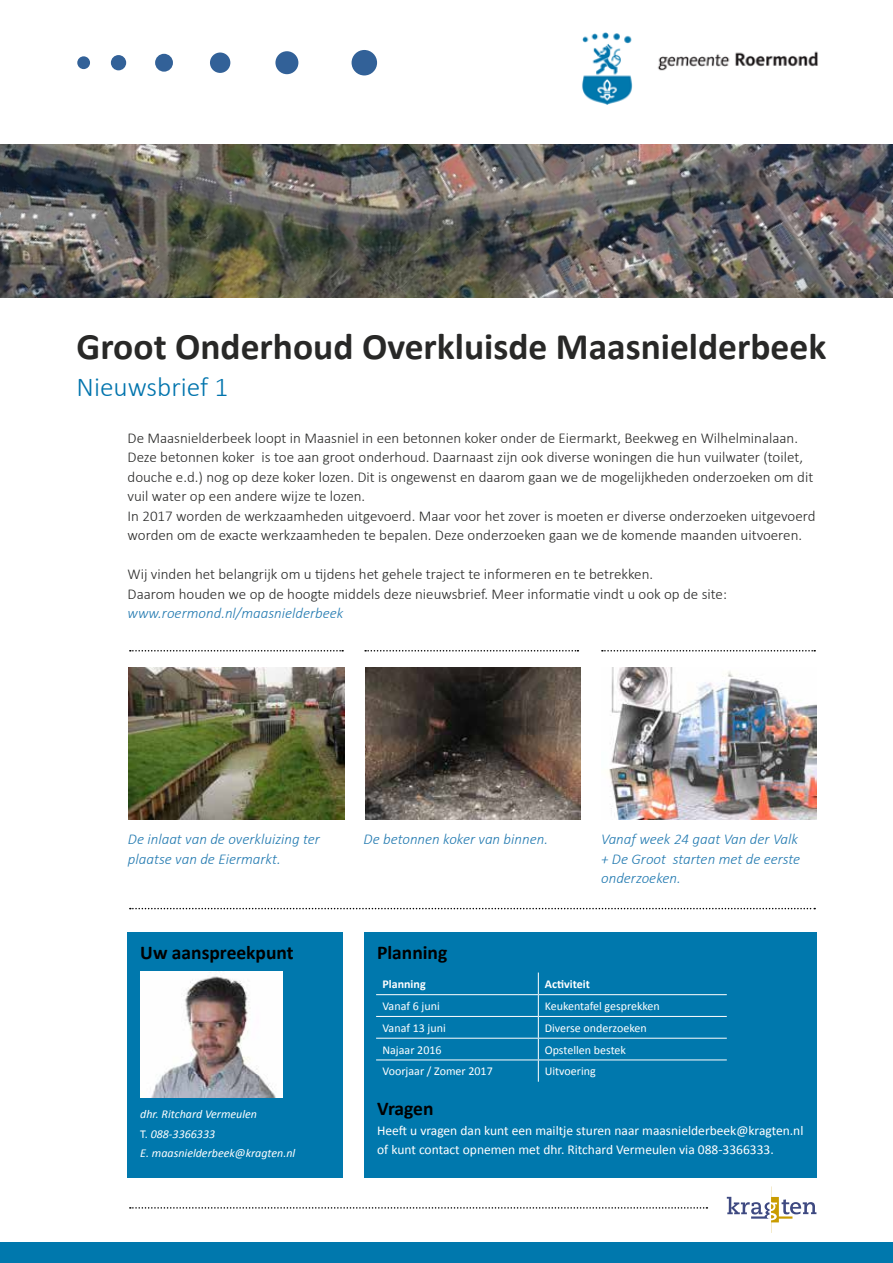
<style>
.page{position:relative;width:893px;height:1263px;background:#fff}
.page>*{position:absolute;margin:0;border:0;box-sizing:border-box;transform-origin:0 0}
.t1{font:700 37.5px "Calibri";color:#282827}
.t2{font:300 27.3px "Calibri";color:#0074ad}
.t3{font:700 19.5px "Calibri";color:#000}
.t4{font:300 15px/19.5px "Calibri";color:#282827}
.t5{font:italic 300 15px/19.5px "Calibri";color:#2179b0}
.t6{font:13.5px/19.5px "Calibri";color:#fff}
.t7{font:12px "Calibri";color:#fff}
.t8{font:italic 12px/19.5px "Calibri";color:#fff}
.t9{font:700 12px "Calibri";color:#fff}
.s1{font-style:normal}
</style>
<div class="page">
<div style="left:0;top:1242px;width:893px;height:21px;background:#0078ad"></div>
<img style="left:582px;top:32px;width:236px;height:73px">
<img style="left:0;top:144px;width:893px;height:153px">
<div style="left:128px;top:932px;width:215px;height:245px;background:#0078ad"></div>
<div style="left:364px;top:932px;width:452px;height:245px;background:#0078ad"></div>
<div style="left:77px;top:56px;width:13px;height:13px;background:#326198;border-radius:50%"></div>
<div style="left:111px;top:55px;width:15px;height:15px;background:#326198;border-radius:50%"></div>
<div style="left:155px;top:54px;width:18px;height:18px;background:#326198;border-radius:50%"></div>
<div style="left:210px;top:53px;width:20px;height:20px;background:#326198;border-radius:50%"></div>
<div style="left:275px;top:51px;width:23px;height:23px;background:#326198;border-radius:50%"></div>
<div style="left:352px;top:50px;width:25px;height:25px;background:#326198;border-radius:50%"></div>
<img style="left:129px;top:667px;width:215px;height:152px">
<svg style="left:130px;top:1207px;width:577px;height:1px"></svg>
<svg style="left:130px;top:908px;width:685px;height:1px"></svg>
<svg style="left:130px;top:650px;width:213px;height:1px"></svg>
<svg style="left:365px;top:650px;width:213px;height:1px"></svg>
<svg style="left:602px;top:650px;width:213px;height:1px"></svg>
<img style="left:140px;top:972px;width:142px;height:125px">
<svg style="left:727px;top:1186px;width:89px;height:47px"></svg>
<img style="left:609px;top:667px;width:207px;height:152px">
<img style="left:365px;top:667px;width:215px;height:152px">
<hr style="left:376px;top:994px;width:162px;height:1px;background:#fff">
<hr style="left:538px;top:994px;width:189px;height:1px;background:#fff">
<hr style="left:376px;top:1016px;width:162px;height:1px;background:#fff">
<hr style="left:538px;top:1016px;width:189px;height:1px;background:#fff">
<hr style="left:376px;top:1038px;width:162px;height:1px;background:#fff">
<hr style="left:538px;top:1038px;width:189px;height:1px;background:#fff">
<hr style="left:376px;top:1059px;width:162px;height:1px;background:#fff">
<hr style="left:538px;top:1059px;width:189px;height:1px;background:#fff">
<svg style="left:538px;top:972px;width:1px;height:110px"></svg>
<h1 class="t1" style="left:77px;top:323px;width:751px">Groot Onderhoud Overkluisde Maasnielderbeek</h1>
<h2 class="t2" style="left:77px;top:370px;width:153px">Nieuwsbrief 1</h2>
<p class="t4" style="left:128px;top:428px;width:689px">De Maasnielderbeek loopt in Maasniel in een betonnen koker onder de Eiermarkt, Beekweg en Wilhelminalaan.<br>Deze betonnen koker is toe aan groot onderhoud. Daarnaast zijn ook diverse woningen die hun vuilwater (toilet, douche e.d.) nog op deze koker lozen. Dit is ongewenst en daarom gaan we de mogelijkheden onderzoeken om dit vuil water op een andere wijze te lozen.<br>In 2017 worden de werkzaamheden uitgevoerd. Maar voor het zover is moeten er diverse onderzoeken uitgevoerd worden om de exacte werkzaamheden te bepalen. Deze onderzoeken gaan we de komende maanden uitvoeren.</p>
<p class="t4" style="left:128px;top:564px;width:601px">Wij vinden het belangrijk om u tijdens het gehele traject te informeren en te betrekken.<br>Daarom houden we op de hoogte middels deze nieuwsbrief. Meer informatie vindt u ook op de site:</p>
<p class="t5" style="left:128px;top:603px;width:217px">www.roermond.nl/maasnielderbeek</p>
<p class="t5" style="left:128px;top:829px;width:194px">De inlaat van de overkluizing ter plaatse van de Eiermarkt.</p>
<p class="t5" style="left:601px;top:829px;width:201px">Vanaf week 24 gaat Van der Valk + De Groot starten met de eerste onderzoeken.</p>
<p class="t5" style="left:364px;top:829px;width:186px">De betonnen koker van binnen.</p>
<h3 class="t3" style="left:140px;top:940px;width:155px">Uw aanspreekpunt</h3>
<p class="t8" style="left:140px;top:1104px;width:156px">dhr. Ritchard Vermeulen<br><span class="s1">T.</span> 088-3366333<br>E. maasnielderbeek@kragten.nl</p>
<h3 class="t3" style="left:377px;top:940px;width:72px">Planning</h3>
<p class="t9" style="left:382px;top:976px;width:45px">Planning</p>
<p class="t9" style="left:545px;top:976px;width:47px">Activiteit</p>
<p class="t7" style="left:382px;top:998px;width:59px">Vanaf 6 juni</p>
<p class="t7" style="left:545px;top:998px;width:117px">Keukentafel gesprekken</p>
<p class="t7" style="left:382px;top:1020px;width:65px">Vanaf 13 juni</p>
<p class="t7" style="left:545px;top:1020px;width:103px">Diverse onderzoeken</p>
<p class="t7" style="left:382px;top:1042px;width:61px">Najaar 2016</p>
<p class="t7" style="left:545px;top:1042px;width:83px">Opstellen bestek</p>
<p class="t7" style="left:382px;top:1064px;width:112px">Voorjaar / Zomer 2017</p>
<p class="t7" style="left:545px;top:1064px;width:52px">Uitvoering</p>
<h3 class="t3" style="left:377px;top:1096px;width:58px">Vragen</h3>
<p class="t6" style="left:377px;top:1120px;width:428px">Heeft u vragen dan kunt een mailtje sturen naar maasnielderbeek@kragten.nl of kunt contact opnemen met dhr. Ritchard Vermeulen via 088-3366333.</p>
</div>
